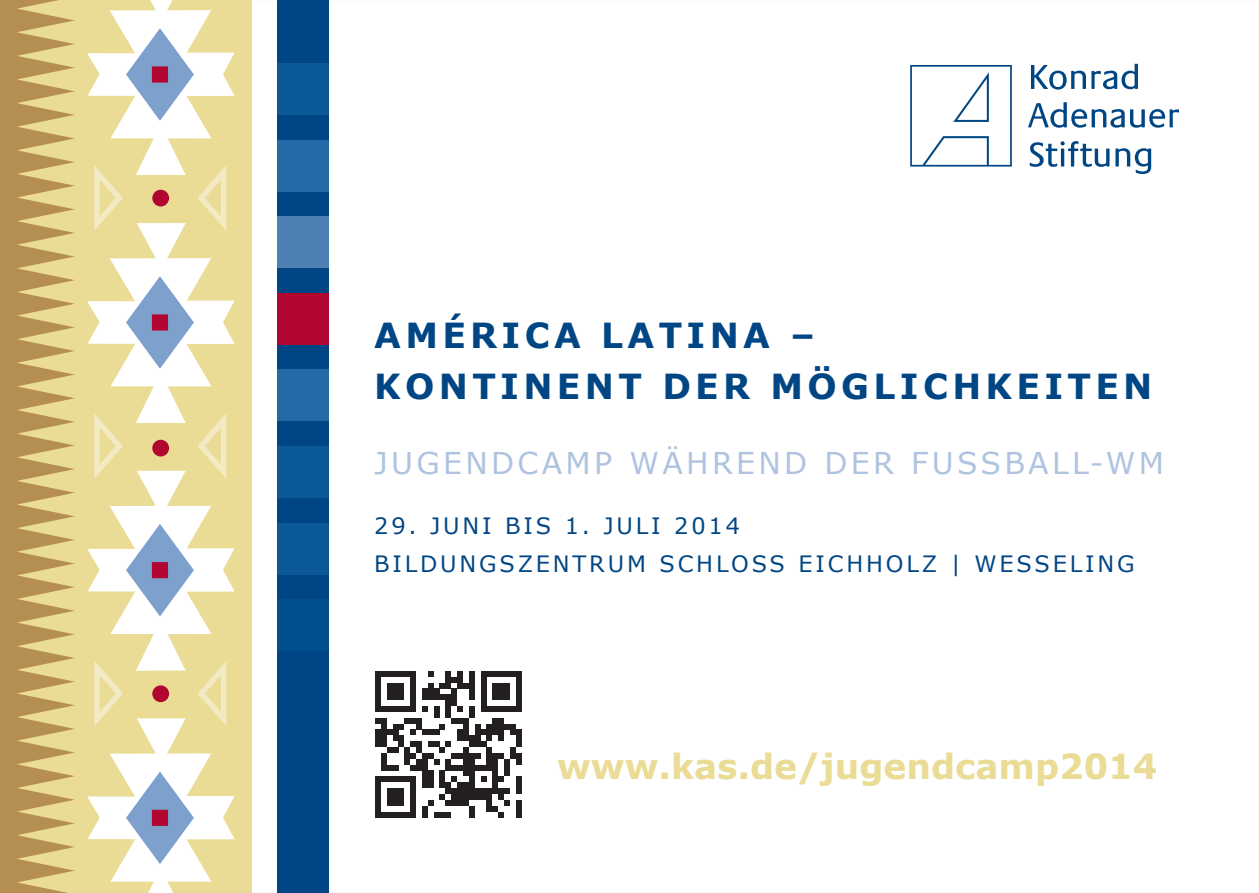
<style>
.page{position:relative;width:1259px;height:893px;background:#fff}
.page>*{position:absolute;margin:0;border:0;box-sizing:border-box;transform-origin:0 0}
.t1{font:700 34.5px/51px "Verdana";letter-spacing:.125em;color:#004684}
.t2{font:700 34.5px "Verdana";color:#eadc95}
.t3{font:30px "Verdana";letter-spacing:.11em;color:#aec3e0}
.t4{font:22.5px/38.4px "Verdana";letter-spacing:.125em;color:#004684}
</style>
<div class="page">
<svg style="left:910px;top:65px;width:102px;height:102px"></svg>
<svg style="left:1031px;top:64px;width:107px;height:26px"></svg>
<svg style="left:1028px;top:102px;width:96px;height:26px"></svg>
<svg style="left:1130px;top:109px;width:49px;height:19px"></svg>
<svg style="left:1029px;top:141px;width:80px;height:26px"></svg>
<svg style="left:1115px;top:148px;width:36px;height:26px"></svg>
<div style="left:277px;top:0;width:51px;height:893px;background:#004684"></div>
<div style="left:277px;top:64px;width:51px;height:51px;background:#0b5997"></div>
<div style="left:277px;top:140px;width:51px;height:51px;background:#246aa7"></div>
<div style="left:277px;top:217px;width:51px;height:51px;background:#4e80b6"></div>
<div style="left:277px;top:293px;width:51px;height:51px;background:#b00630"></div>
<div style="left:277px;top:370px;width:51px;height:51px;background:#246aa7"></div>
<div style="left:277px;top:446px;width:51px;height:51px;background:#0b5997"></div>
<div style="left:277px;top:523px;width:51px;height:51px;background:#0b5997"></div>
<div style="left:277px;top:600px;width:51px;height:51px;background:#004f8f"></div>
<div style="left:0;top:0;width:252px;height:893px;background:#eadc95"></div>
<svg style="left:87px;top:0;width:148px;height:893px"></svg>
<svg style="left:0;top:0;width:74px;height:893px;fill:#b58f51"></svg>
<svg style="left:375px;top:671px;width:146px;height:146px"></svg>
<h1 class="t1" style="left:374px;top:309px;width:779px">AMÉRICA LATINA –<br>KONTINENT DER MÖGLICHKEITEN</h1>
<h2 class="t3" style="left:374px;top:444px;width:385px">JUGENDCAMP WÄHREND</h2>
<h2 class="t3" style="left:824px;top:444px;width:341px">DE R FUSSBALL-WM</h2>
<p class="t4" style="left:374px;top:506px;width:367px">29. JUNI BIS 1. JULI 2014<br>BILDUNGS</p>
<p class="t4" style="left:518px;top:544px;width:109px">ZENTRUM</p>
<p class="t4" style="left:659px;top:544px;width:109px">SCHLOSS</p>
<p class="t4" style="left:798px;top:544px;width:195px">EICHHOLZ | WESSEL</p>
<p class="t4" style="left:1085px;top:544px;width:30px">ING</p>
<h1 class="t2" style="left:557px;top:744px;width:601px">www.kas.de/jugendcamp2014</h1>
</div>
